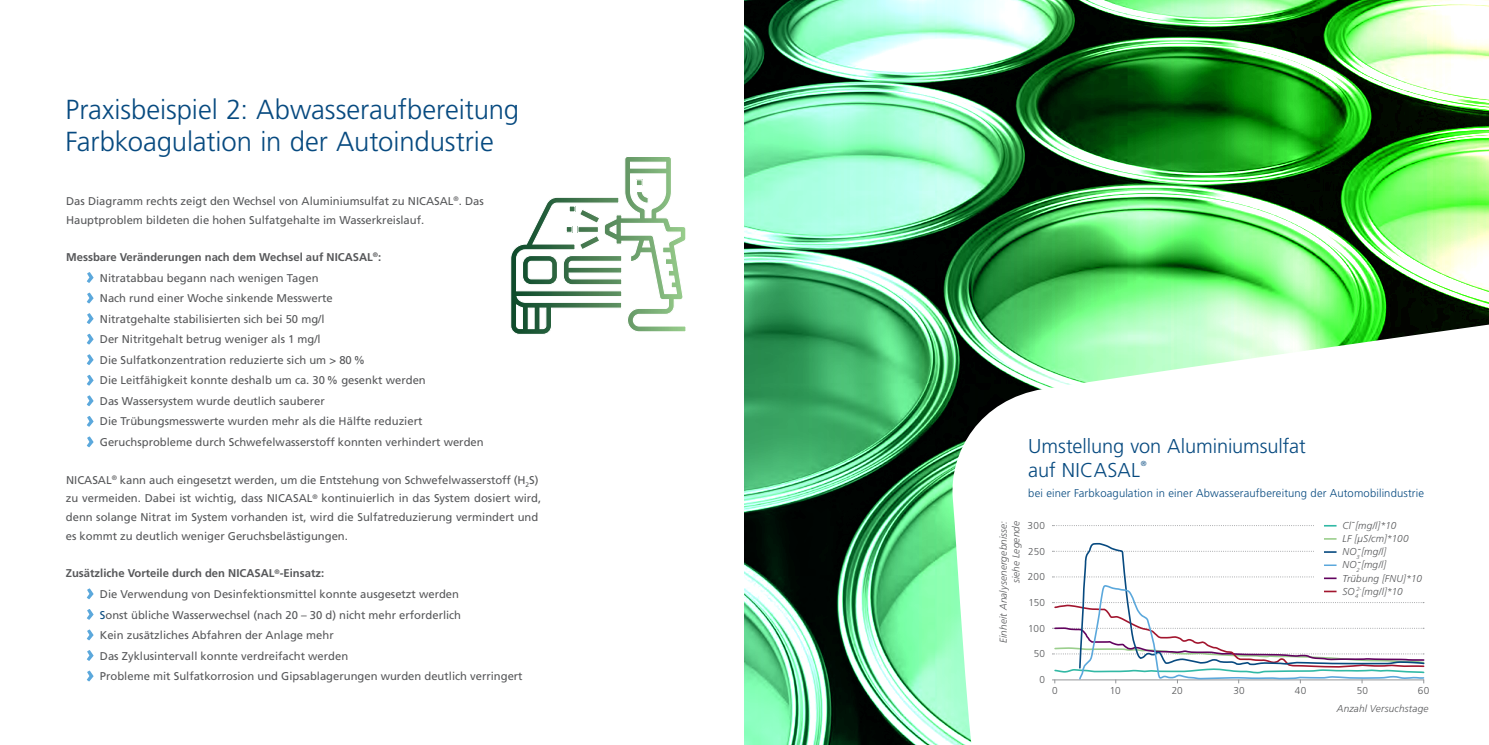
<style>
.page{position:relative;width:1489px;height:745px;background:#fff}
.page>*{position:absolute;margin:0;border:0;box-sizing:border-box;transform-origin:0 0}
.t1{font:300 27.5px/32.5px "Frutiger LT Std";letter-spacing:-.005em;color:#074a80}
.t2{font:300 20px/24px "Frutiger LT Std";letter-spacing:-.005em;color:#074a80}
.t3{font:11.25px/20.5px "Frutiger LT Std";color:#57585a}
.t4{font:300 11.25px "Frutiger LT Std";letter-spacing:.015em;color:#074a80}
.t5{font:italic 300 10px/13.1px "Frutiger LT Std";letter-spacing:.015em;color:#57585a}
.t6{font:300 10px "Frutiger LT Std";letter-spacing:.02em;color:#57585a}
.t7{font:300 7.25px "Frutiger LT Std";color:#074a80}
.s1{font-weight:700}
.s2{color:#074a80}
</style>
<div class="page">
<img style="left:744px;top:0;width:744px;height:744px">
<svg style="left:87px;top:272px;width:7px;height:11px"></svg>
<svg style="left:87px;top:292px;width:7px;height:11px"></svg>
<svg style="left:87px;top:313px;width:7px;height:11px"></svg>
<svg style="left:87px;top:333px;width:7px;height:11px"></svg>
<svg style="left:87px;top:354px;width:7px;height:11px"></svg>
<svg style="left:87px;top:374px;width:7px;height:11px"></svg>
<svg style="left:87px;top:395px;width:7px;height:11px"></svg>
<svg style="left:87px;top:416px;width:7px;height:10px"></svg>
<svg style="left:87px;top:436px;width:7px;height:11px"></svg>
<svg style="left:87px;top:588px;width:7px;height:11px"></svg>
<svg style="left:87px;top:609px;width:7px;height:10px"></svg>
<svg style="left:87px;top:629px;width:7px;height:11px"></svg>
<svg style="left:87px;top:650px;width:7px;height:10px"></svg>
<svg style="left:87px;top:670px;width:7px;height:11px"></svg>
<svg style="left:948px;top:243px;width:540px;height:501px"></svg>
<svg style="left:510px;top:157px;width:176px;height:177px"></svg>
<div style="left:635px;top:179px;width:7px;height:7px;border:1px solid #fff"></div>
<div style="left:1314px;top:517px;width:112px;height:74px;background:#fff"></div>
<svg style="left:1052px;top:524px;width:285px;height:2px"></svg>
<svg style="left:1324px;top:538px;width:12px;height:1px"></svg>
<svg style="left:1052px;top:550px;width:26px;height:2px"></svg>
<svg style="left:1052px;top:576px;width:26px;height:2px"></svg>
<svg style="left:1078px;top:541px;width:259px;height:43px"></svg>
<svg style="left:1052px;top:584px;width:373px;height:99px"></svg>
<h1 class="t1" style="left:66px;top:93px;width:455px">Praxisbeispiel 2: Abwasseraufbereitung<br>Farbkoagulation in der Autoindustrie</h1>
<p class="t3" style="left:66px;top:191px;width:419px;line-height:18.8px">Das Diagramm rechts zeigt den Wechsel von Aluminiumsulfat zu NICASAL<sup>®</sup>. Das<br>Hauptproblem bildeten die hohen Sulfatgehalte im Wasserkreislauf.</p>
<p class="t3" style="left:100px;top:247px;width:385px;text-indent:-34px"><span class="s1">Messbare Veränderungen nach dem Wechsel auf NICASAL</span><sup>®</sup><span class="s1">:<br></span>Nitratabbau begann nach wenigen Tagen<br>Nach rund einer Woche sinkende Messwerte<br>Nitratgehalte stabilisierten sich bei 50 mg/l<br>Der Nitritgehalt betrug weniger als 1 mg/l<br>Die Sulfatkonzentration reduzierte sich um &gt; 80 %<br>Die Leitfähigkeit konnte deshalb um ca. 30 % gesenkt werden<br>Das Wassersystem wurde deutlich sauberer<br>Die Trübungsmesswerte wurden mehr als die Hälfte reduziert Geruchsprobleme durch Schwefelwasserstoff konnten verhindert werden</p>
<p class="t3" style="left:66px;top:470px;width:477px;line-height:18.8px">NICASAL<sup>®</sup> kann auch eingesetzt werden, um die Entstehung von Schwefelwasserstoff (H<sub>2</sub>S) zu vermeiden. Dabei ist wichtig, dass NICASAL<sup>®</sup> kontinuierlich in das System dosiert wird, denn solange Nitrat im System vorhanden ist, wird die Sulfatreduzierung vermindert und es kommt zu deutlich weniger Geruchsbelästigungen.</p>
<p class="t3" style="left:100px;top:563px;width:424px;text-indent:-34px"><span class="s1">Zusätzliche Vorteile durch den NICASAL</span><sup>®</sup><span class="s1">-Einsatz:<br></span>Die Verwendung von Desinfektionsmittel konnte ausgesetzt werden<br><span class="s2">S</span>onst übliche Wasserwechsel (nach 20 – 30 d) nicht mehr erforderlich<br>Kein zusätzliches Abfahren der Anlage mehr<br>Das Zyklusintervall konnte verdreifacht werden<br>Probleme mit Sulfatkorrosion und Gipsablagerungen wurden deutlich verringert</p>
<h2 class="t2" style="left:1028px;top:434px;width:279px">Umstellung von Aluminiumsulfat auf NICASAL</h2>
<p class="t7" style="left:1140px;top:459px;width:7px">®</p>
<p class="t4" style="left:1028px;top:487px;width:397px">bei einer Farbkoagulation in einer Abwasseraufbereitung der Automobilindustrie</p>
<p class="t5" style="left:997px;top:642px;width:124px;line-height:12.5px;text-align:right;rotate:-90deg">Einheit Analysenergebnisse: siehe Legende</p>
<p class="t6" style="left:1027px;top:519px;width:19px">300</p>
<p class="t6" style="left:1028px;top:545px;width:18px">250</p>
<p class="t6" style="left:1027px;top:570px;width:19px">200</p>
<p class="t6" style="left:1028px;top:596px;width:18px">150</p>
<p class="t6" style="left:1028px;top:622px;width:18px">100</p>
<p class="t6" style="left:1033px;top:647px;width:13px">50</p>
<p class="t6" style="left:1039px;top:673px;width:7px">0</p>
<p class="t5" style="left:1342px;top:518px;width:68px">Cl-[mg/l]*10<br>LF [µS/cm]*100<br>NO<sub>3</sub></p>
<p class="t5" style="left:1342px;top:545px;width:45px;text-indent:15px">-[mg/l]<br>NO<sub>2</sub></p>
<p class="t5" style="left:1342px;top:558px;width:81px;text-indent:15px">-[mg/l]<br>Trübung [FNU]*10<br>SO<sub>4</sub></p>
<p class="t5" style="left:1356px;top:584px;width:48px"><sup>2-</sup>[mg/l]*10</p>
<p class="t6" style="left:1052px;top:684px;width:7px">0</p>
<p class="t6" style="left:1109px;top:684px;width:12px">10</p>
<p class="t6" style="left:1171px;top:684px;width:13px">20</p>
<p class="t6" style="left:1233px;top:684px;width:13px">30</p>
<p class="t6" style="left:1294px;top:684px;width:13px">40</p>
<p class="t6" style="left:1356px;top:684px;width:13px">50</p>
<p class="t6" style="left:1417px;top:684px;width:13px">60</p>
<p class="t5" style="left:1336px;top:701px;width:93px">Anzahl Versuchstage</p>
</div>
